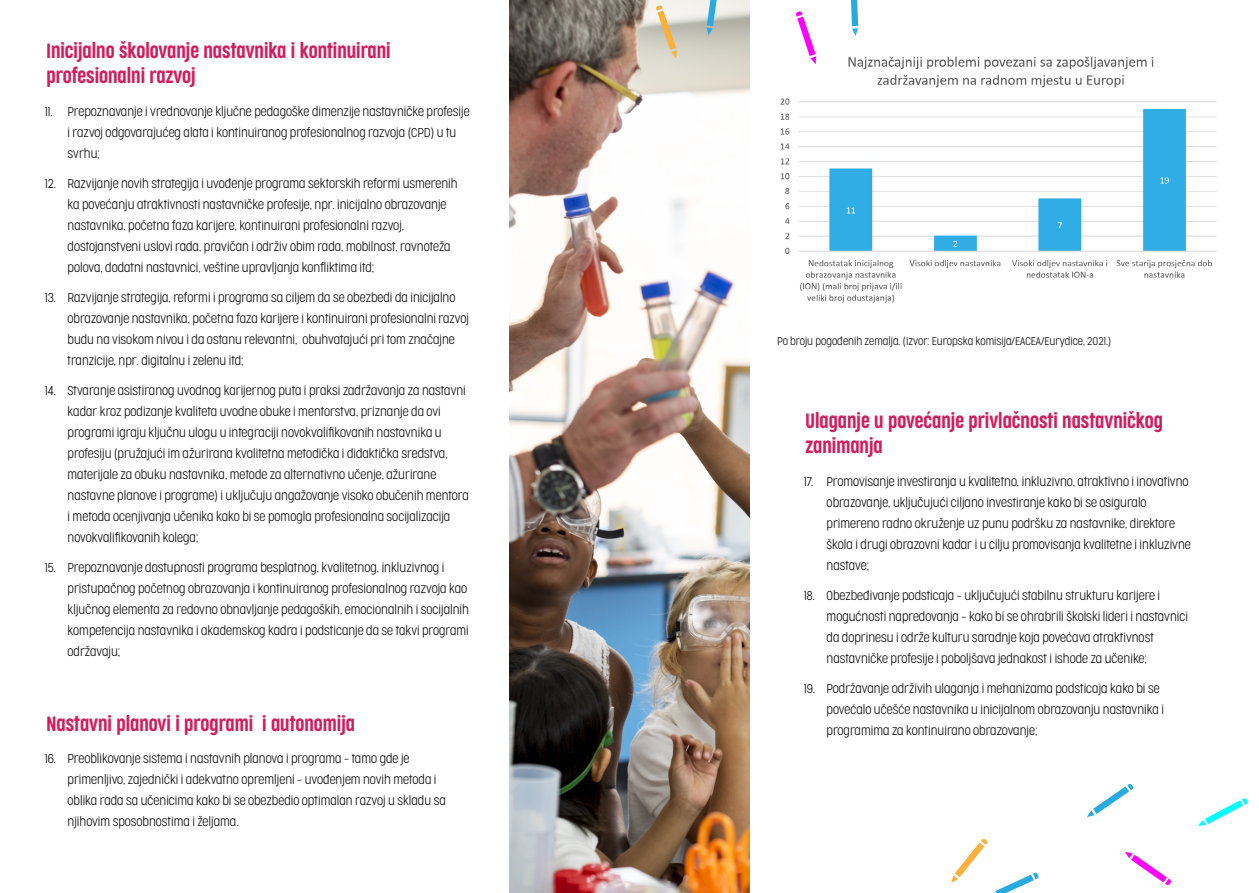
<style>
.page{position:relative;width:1259px;height:893px;background:#fff}
.page>*{position:absolute;margin:0;border:0;box-sizing:border-box;transform-origin:0 0}
.t1{font:300 19.5px/25.5px "Cocogoose Compressed";color:#d31c5c}
.t2{font:200 12px/21px "Cocogoose Condensed";color:#000}
.t3{font:200 10.5px "Cocogoose Condensed";color:#000}
</style>
<div class="page">
<img style="left:780px;top:56px;width:437px;height:247px">
<img style="left:510px;top:0;width:239px;height:893px">
<svg style="left:951px;top:838px;width:87px;height:55px"></svg>
<svg style="left:1087px;top:783px;width:46px;height:34px"></svg>
<svg style="left:1198px;top:798px;width:49px;height:28px"></svg>
<svg style="left:1125px;top:852px;width:46px;height:33px"></svg>
<svg style="left:873px;top:70px;width:12px;height:44px"></svg>
<svg style="left:656px;top:5px;width:21px;height:53px"></svg>
<svg style="left:851px;top:0;width:7px;height:36px"></svg>
<svg style="left:795px;top:11px;width:21px;height:53px"></svg>
<svg style="left:706px;top:0;width:12px;height:35px"></svg>
<h1 class="t1" style="left:47px;top:38px;width:346px">Inicijalno školovanje nastavnika i kontinuirani profesionalni razvoj</h1>
<p class="t2" style="left:68px;top:101px;width:404px;text-indent:-22px">11. Prepoznavanje i vrednovanje ključne pedagoške dimenzije nastavničke profesije i razvoj odgovarajućeg alata i kontinuiranog profesionalnog razvoja (CPD) u tu svrhu;</p>
<p class="t2" style="left:68px;top:173px;width:391px;text-indent:-22px">12. Razvijanje novih strategija i uvođenje programa sektorskih reformi usmerenih ka povećanju atraktivnosti nastavničke profesije, npr. inicijalno obrazovanje nastavnika, početna faza karijere, kontinuirani profesionalni razvoj, dostojanstveni uslovi rada, pravičan i održiv obim rada, mobilnost, ravnoteža polova, dodatni nastavnici, veštine upravljanja konfliktima itd;</p>
<p class="t2" style="left:68px;top:287px;width:403px;text-indent:-22px">13. Razvijanje strategija, reformi i programa sa ciljem da se obezbedi da inicijalno obrazovanje nastavnika, početna faza karijere i kontinuirani profesionalni razvoj budu na visokom nivou i da ostanu relevantni, obuhvatajući pri tom značajne tranzicije, npr. digitalnu i zelenu itd;</p>
<p class="t2" style="left:68px;top:380px;width:403px;text-indent:-22px">14. Stvaranje asistiranog uvodnog karijernog puta i praksi zadržavanja za nastavni kadar kroz podizanje kvaliteta uvodne obuke i mentorstva, priznanje da ovi programi igraju ključnu ulogu u integraciji novokvalifikovanih nastavnika u profesiju (pružajući im ažurirana kvalitetna metodička i didaktička sredstva, materijale za obuku nastavnika, metode za alternativno učenje, ažurirane nastavne planove i programe) i uključuju angažovanje visoko obučenih mentora i metoda ocenjivanja učenika kako bi se pomogla profesionalna socijalizacija novokvalifikovanih kolega;</p>
<p class="t2" style="left:68px;top:557px;width:403px;text-indent:-22px">15. Prepoznavanje dostupnosti programa besplatnog, kvalitetnog, inkluzivnog i pristupačnog početnog obrazovanja i kontinuiranog profesionalnog razvoja kao ključnog elementa za redovno obnavljanje pedagoških, emocionalnih i socijalnih kompetencija nastavnika i akademskog kadra i podsticanje da se takvi programi održavaju;</p>
<h1 class="t1" style="left:47px;top:711px;width:310px">Nastavni planovi i programi i autonomija</h1>
<p class="t2" style="left:68px;top:748px;width:380px;text-indent:-22px">16. Preoblikovanje sistema i nastavnih planova i programa – tamo gde je primenljivo, zajednički i adekvatno opremljeni – uvođenjem novih metoda i oblika rada sa učenicima kako bi se obezbedio optimalan razvoj u skladu sa njihovim sposobnostima i željama.</p>
<p class="t3" style="left:777px;top:334px;width:335px">Po broju pogođenih zemalja. (Izvor: Europska komisija/EACEA/Eurydice, 2021.)</p>
<h1 class="t1" style="left:805px;top:407px;width:359px">Ulaganje u povećanje privlačnosti nastavničkog zanimanja</h1>
<p class="t2" style="left:826px;top:471px;width:366px;text-indent:-22px">17. Promovisanje investiranja u kvalitetno, inkluzivno, atraktivno i inovativno obrazovanje, uključujući ciljano investiranje kako bi se osiguralo primereno radno okruženje uz punu podršku za nastavnike, direktore škola i drugi obrazovni kadar i u cilju promovisanja kvalitetne i inkluzivne nastave;</p>
<p class="t2" style="left:826px;top:585px;width:363px;text-indent:-22px">18. Obezbeđivanje podsticaja – uključujući stabilnu strukturu karijere i mogućnosti napredovanja – kako bi se ohrabrili školski lideri i nastavnici da doprinesu i održe kulturu saradnje koja povećava atraktivnost nastavničke profesije i poboljšava jednakost i ishode za učenike;</p>
<p class="t2" style="left:826px;top:678px;width:339px;text-indent:-22px">19. Podržavanje održivih ulaganja i mehanizama podsticaja kako bi se povećalo učešće nastavnika u inicijalnom obrazovanju nastavnika i programima za kontinuirano obrazovanje;</p>
</div>
